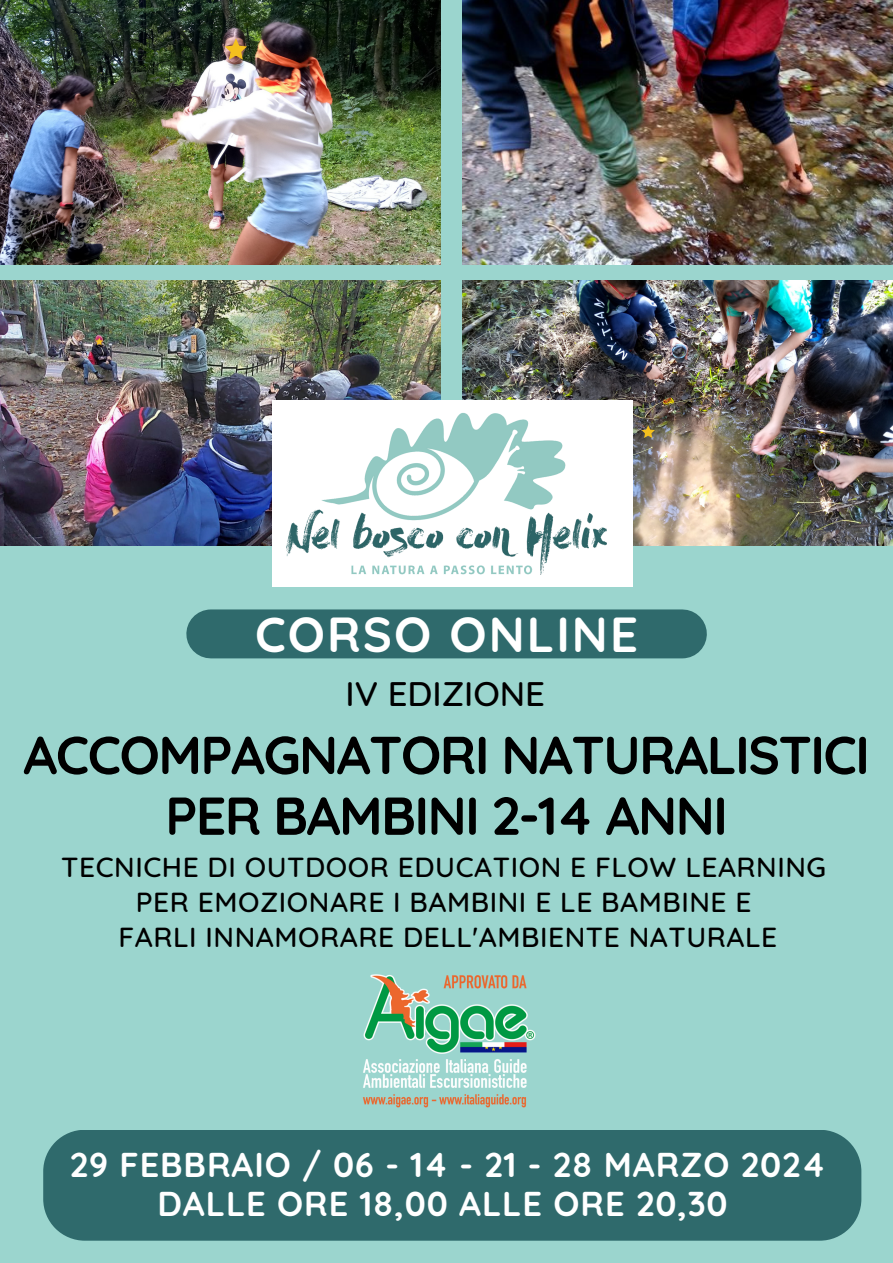
<style>
.page{position:relative;width:893px;height:1263px;background:#9bd5ce}
.page>*{position:absolute;margin:0;border:0;box-sizing:border-box;transform-origin:0 0}
.t1{font:700 53.25px/60.8px "Quicksand";letter-spacing:-.03em;color:#000;text-align:center}
.t2{font:700 49.05px "Quicksand";letter-spacing:.04em;color:#fff}
.t3{font:500 34.72px "Quicksand";color:#000}
.t4{font:700 34.35px/39.2px "Quicksand";letter-spacing:.025em;color:#fff;text-align:center}
.t5{font:500 28.12px "Quicksand";letter-spacing:.02em;color:#000}
</style>
<div class="page">
<img style="left:0;top:0;width:440px;height:265px">
<img style="left:462px;top:0;width:431px;height:265px">
<img style="left:0;top:281px;width:440px;height:265px">
<img style="left:462px;top:281px;width:431px;height:265px">
<div style="left:272px;top:400px;width:360px;height:186px;background:#fff"></div>
<img style="left:286px;top:413px;width:321px;height:161px">
<div style="left:211px;top:609px;width:471px;height:49px;background:#2f6a6c"></div>
<svg style="left:225px;top:38px;width:22px;height:22px"></svg>
<svg style="left:95px;top:338px;width:8px;height:7px"></svg>
<svg style="left:641px;top:425px;width:14px;height:13px"></svg>
<img style="left:363px;top:974px;width:173px;height:134px">
<div style="left:43px;top:1130px;width:818px;height:111px;background:#2f6a6c"></div>
<p class="t2" style="left:255px;top:603px;width:384px">CORSO ONLINE</p>
<p class="t3" style="left:345px;top:672px;width:201px">IV EDIZIONE</p>
<p class="t1" style="left:23px;top:724px;width:848px">ACCOMPAGNATORI NATURALISTICI<br>PER BAMBINI 2-14 ANNI</p>
<h1 class="t5" style="left:61px;top:848px;width:766px">TECNICHE DI OUTDOOR EDUCATION E FLOW LEARNING</h1>
<h2 class="t5" style="left:136px;top:884px;width:617px">PER EMOZIONARE I BAMBINI E LE BAMBINE E</h2>
<h1 class="t5" style="left:118px;top:919px;width:660px">FARLI INNAMORARE DELL'AMBIENTE NATURALE</h1>
<p class="t4" style="left:70px;top:1144px;width:757px">29 FEBBRAIO / 06 - 14 - 21 - 28 MARZO 2024<br>DALLE ORE 18,00 ALLE ORE 20,30</p>
</div>
